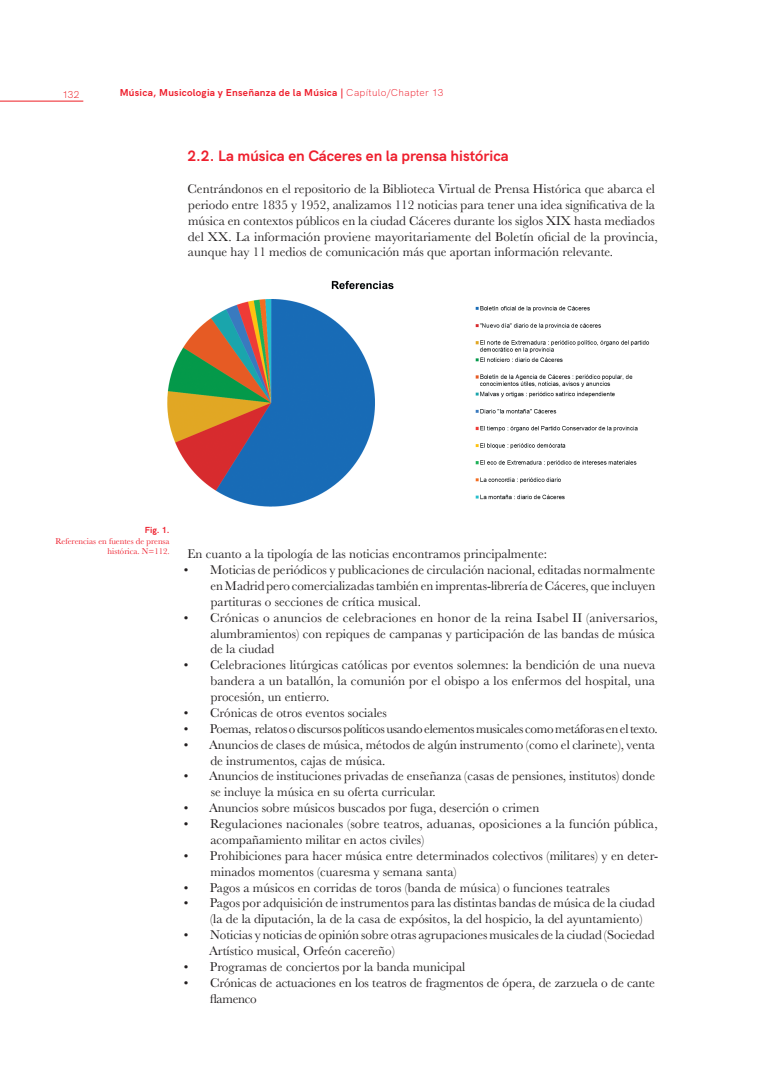
<style>
.page{position:relative;width:780px;height:1088px;background:#fff}
.page>*{position:absolute;margin:0;border:0;box-sizing:border-box;transform-origin:0 0}
.t1{font:700 15px "HK Grotesk";color:#ee1f2d}
.t2{font:13.12px/15.9px "Baskerville";color:#231f20}
.t3{font:13.12px "Baskerville";letter-spacing:-.02em;color:#231f20}
.t4{font:700 10px "HK Grotesk";letter-spacing:.025em;color:#ee1f2d}
.t5{font:300 10px "HK Grotesk";color:#ee1d23}
.t6{font:8.75px/10.5px "Baskerville";color:#ee1f2d;text-align:right}
.t7{font:700 8.75px "HK Grotesk";color:#ee1f2d}
.s1{font-weight:300}
</style>
<div class="page">
<hr style="left:0;top:101px;width:83px;height:1px;background:#ee1d23">
<img style="left:167px;top:280px;width:483px;height:227px">
<p class="t5" style="left:62px;top:87px;width:18px">132</p>
<p class="t4" style="left:120px;top:85px;width:325px">Música, Musicologia y Enseñanza de la Música | <span class="s1">Capítulo/Chapter 13</span></p>
<p class="t1" style="left:187px;top:144px;width:323px">2.2. La música en Cáceres en la prensa histórica</p>
<p class="t2" style="left:187px;top:181px;width:471px">Centrándonos en el repositorio de la Biblioteca Virtual de Prensa Histórica que abarca el periodo entre 1835 y 1952, analizamos 112 noticias para tener una idea significativa de la música en contextos públicos en la ciudad Cáceres durante los siglos XIX hasta mediados del XX. La información proviene mayoritariamente del Boletín oficial de la provincia, aunque hay 11 medios de comunicación más que aportan información relevante.</p>
<p class="t7" style="left:145px;top:523px;width:26px">Fig. 1.</p>
<p class="t6" style="left:56px;top:536px;width:116px">Referencias en fuentes de prensa histórica. N=112.</p>
<p class="t2" style="left:187px;top:546px;width:361px">En cuanto a la tipología de las noticias encontramos principalmente:</p>
<p class="t2" style="left:210px;top:562px;width:446px;text-align:justify;text-indent:-27px">• Moticias de periódicos y publicaciones de circulación nacional, editadas normalmente en Madrid pero comercializadas también en imprentas-librería de Cáceres, que incluyen partituras o secciones de crítica musical.</p>
<p class="t2" style="left:210px;top:609px;width:449px;text-indent:-27px">• Crónicas o anuncios de celebraciones en honor de la reina Isabel II (aniversarios, alumbramientos) con repiques de campanas y participación de las bandas de música de la ciudad</p>
<p class="t2" style="left:210px;top:657px;width:446px;text-align:justify;text-indent:-27px">• Celebraciones litúrgicas católicas por eventos solemnes: la bendición de una nueva bandera a un batallón, la comunión por el obispo a los enfermos del hospital, una procesión, un entierro.</p>
<p class="t2" style="left:184px;top:705px;width:205px">• Crónicas de otros eventos sociales</p>
<p class="t3" style="left:184px;top:721px;width:475px">• Poemas, relatos o discursos políticos usando elementos musicales como metáforas en el texto.</p>
<p class="t2" style="left:210px;top:736px;width:446px;text-indent:-27px">• Anuncios de clases de música, métodos de algún instrumento (como el clarinete), venta de instrumentos, cajas de música.</p>
<p class="t2" style="left:211px;top:768px;width:446px;text-indent:-27px">• Anuncios de instituciones privadas de enseñanza (casas de pensiones, institutos) donde se incluye la música en su oferta curricular.</p>
<p class="t2" style="left:184px;top:800px;width:357px">• Anuncios sobre músicos buscados por fuga, deserción o crimen</p>
<p class="t2" style="left:210px;top:816px;width:449px;text-indent:-27px">• Regulaciones nacionales (sobre teatros, aduanas, oposiciones a la función pública, acompañamiento militar en actos civiles)</p>
<p class="t2" style="left:210px;top:847px;width:449px;text-indent:-27px">• Prohibiciones para hacer música entre determinados colectivos (militares) y en deter&shy;minados momentos (cuaresma y semana santa)</p>
<p class="t2" style="left:184px;top:879px;width:427px">• Pagos a músicos en corridas de toros (banda de música) o funciones teatrales</p>
<p class="t2" style="left:210px;top:895px;width:446px;text-indent:-26px">• Pagos por adquisición de instrumentos para las distintas bandas de música de la ciudad (la de la diputación, la de la casa de expósitos, la del hospicio, la del ayuntamiento)</p>
<p class="t2" style="left:209px;top:927px;width:447px;text-indent:-25px">• Noticias y noticias de opinión sobre otras agrupaciones musicales de la ciudad (Sociedad<br>Artístico musical, Orfeón cacereño)</p>
<p class="t2" style="left:184px;top:959px;width:283px">• Programas de conciertos por la banda municipal</p>
<p class="t2" style="left:210px;top:974px;width:446px;text-indent:-26px">• Crónicas de actuaciones en los teatros de fragmentos de ópera, de zarzuela o de cante flamenco</p>
</div>
